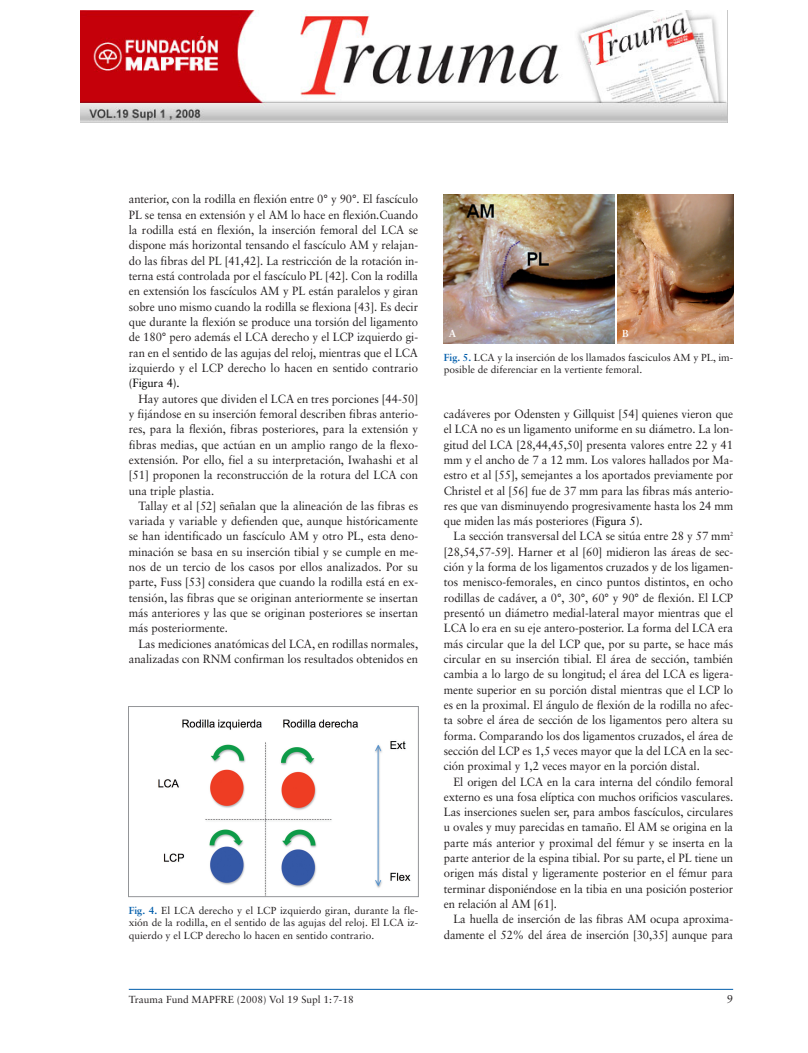
<style>
.page{position:relative;width:808px;height:1053px;background:#fff}
.page>*{position:absolute;margin:0;border:0;box-sizing:border-box;transform-origin:0 0}
.t1{font:11.88px/15.2px "Sabon";letter-spacing:-.005em;color:#231f20;text-align:justify;scale:.95 1}
.t2{font:11.88px "Sabon";letter-spacing:-.005em;color:#000;scale:.95 1}
.t3{font:11.38px "Sabon";color:#231f20}
.t4{font:10.25px/12.5px "Sabon";color:#231f20;text-align:justify}
.t5{font:700 10.25px "Sabon";color:#fff}
.s1{font-weight:700;color:#015dab}
.s2{color:#000}
</style>
<div class="page">
<hr style="left:129px;top:988px;width:604px;height:1px;background:#015dab">
<img style="left:158px;top:719px;width:253px;height:175px">
<div style="left:128px;top:706px;width:291px;height:190px;border:1px solid #939598"></div>
<img style="left:444px;top:194px;width:170px;height:149px">
<img style="left:618px;top:194px;width:115px;height:149px">
<img style="left:81px;top:10px;width:646px;height:112px">
<p class="t1" style="left:129px;top:193px;width:306px">anterior, con la rodilla en flexión entre 0° y 90°. El fascículo PL se tensa en extensión y el AM lo hace en flexión.Cuando la rodilla está en flexión, la inserción femoral del LCA se dispone más horizontal tensando el fascículo AM y relajan&shy;do las fibras del PL [41,42]. La restricción de la rotación in&shy;terna está controlada por el fascículo PL [42]. Con la rodilla en extensión los fascículos AM y PL están paralelos y giran sobre uno mismo cuando la rodilla se flexiona [43]. Es decir que durante la flexión se produce una torsión del ligamento de 180° pero además el LCA derecho y el LCP izquierdo gi&shy;ran en el sentido de las agujas del reloj, mientras que el LCA izquierdo y el LCP derecho lo hacen en sentido contrario</p>
<p class="t2" style="left:129px;top:378px;width:55px">(Figura 4).</p>
<p class="t1" style="left:129px;top:392px;width:306px;text-indent:10px">Hay autores que dividen el LCA en tres porciones [44-50] y fijándose en su inserción femoral describen fibras anterio&shy;res, para la flexión, fibras posteriores, para la extensión y fibras medias, que actúan en un amplio rango de la flexo&shy;extensión. Por ello, fiel a su interpretación, Iwahashi et al [51] proponen la reconstrucción de la rotura del LCA con una triple plastia.</p>
<p class="t1" style="left:129px;top:499px;width:306px;text-indent:10px">Tallay et al [52] señalan que la alineación de las fibras es variada y variable y defienden que, aunque históricamente se han identificado un fascículo AM y otro PL, esta deno&shy;minación se basa en su inserción tibial y se cumple en me&shy;nos de un tercio de los casos por ellos analizados. Por su parte, Fuss [53] considera que cuando la rodilla está en ex&shy;tensión, las fibras que se originan anteriormente se insertan más anteriores y las que se originan posteriores se insertan más posteriormente.</p>
<p class="t1" style="left:129px;top:636px;width:306px;text-align:right">Las mediciones anatómicas del LCA, en rodillas normales, analizadas con RNM confirman los resultados obtenidos en</p>
<p class="t4" style="left:129px;top:904px;width:291px"><span class="s1">Fig. 4.</span> El LCA derecho y el LCP izquierdo giran, durante la fle&shy;xión de la rodilla, en el sentido de las agujas del reloj. El LCA iz&shy;quierdo y el LCP derecho lo hacen en sentido contrario.</p>
<p class="t5" style="left:449px;top:329px;width:9px">A</p>
<p class="t5" style="left:622px;top:329px;width:8px">B</p>
<p class="t4" style="left:444px;top:352px;width:291px"><span class="s1">Fig. 5.</span> LCA y la inserción de los llamados fasciculos AM y PL, im&shy;posible de diferenciar en la vertiente femoral.</p>
<p class="t1" style="left:444px;top:407px;width:306px">cadáveres por Odensten y Gillquist [54] quienes vieron que el LCA no es un ligamento uniforme en su diámetro. La lon&shy;gitud del LCA [28,44,45,50] presenta valores entre 22 y 41 mm y el ancho de 7 a 12 mm. Los valores hallados por Ma&shy;estro et al [55], semejantes a los aportados previamente por Christel et al [56] fue de 37 mm para las fibras más anterio&shy;res que van disminuyendo progresivamente hasta los 24 mm que miden las más posteriores <span class="s2">(Figura 5).</span></p>
<p class="t1" style="left:444px;top:529px;width:306px;text-indent:10px">La sección transversal del LCA se sitúa entre 28 y 57 mm<sup>2 </sup>[28,54,57-59]. Harner et al [60] midieron las áreas de sec&shy;ción y la forma de los ligamentos cruzados y de los ligamen&shy;tos menisco-femorales, en cinco puntos distintos, en ocho rodillas de cadáver, a 0°, 30°, 60° y 90° de flexión. El LCP presentó un diámetro medial-lateral mayor mientras que el LCA lo era en su eje antero-posterior. La forma del LCA era más circular que la del LCP que, por su parte, se hace más circular en su inserción tibial. El área de sección, también cambia a lo largo de su longitud; el área del LCA es ligera&shy;mente superior en su porción distal mientras que el LCP lo es en la proximal. El ángulo de flexión de la rodilla no afec&shy;ta sobre el área de sección de los ligamentos pero altera su forma. Comparando los dos ligamentos cruzados, el área de sección del LCP es 1,5 veces mayor que la del LCA en la sec&shy;ción proximal y 1,2 veces mayor en la porción distal.</p>
<p class="t1" style="left:444px;top:774px;width:306px;text-indent:10px">El origen del LCA en la cara interna del cóndilo femoral externo es una fosa elíptica con muchos orificios vasculares.<br>Las inserciones suelen ser, para ambos fascículos, circulares u ovales y muy parecidas en tamaño. El AM se origina en la parte más anterior y proximal del fémur y se inserta en la parte anterior de la espina tibial. Por su parte, el PL tiene un origen más distal y ligeramente posterior en el fémur para terminar disponiéndose en la tibia en una posición posterior en relación al AM [61].</p>
<p class="t1" style="left:444px;top:912px;width:306px;text-align:right">La huella de inserción de las fibras AM ocupa aproxima&shy;damente el 52% del área de inserción [30,35] aunque para</p>
<p class="t4" style="left:129px;top:994px;width:226px">Trauma Fund MAPFRE (2008) Vol 19 Supl 1:7-18</p>
<p class="t3" style="left:727px;top:994px;width:8px">9</p>
</div>
